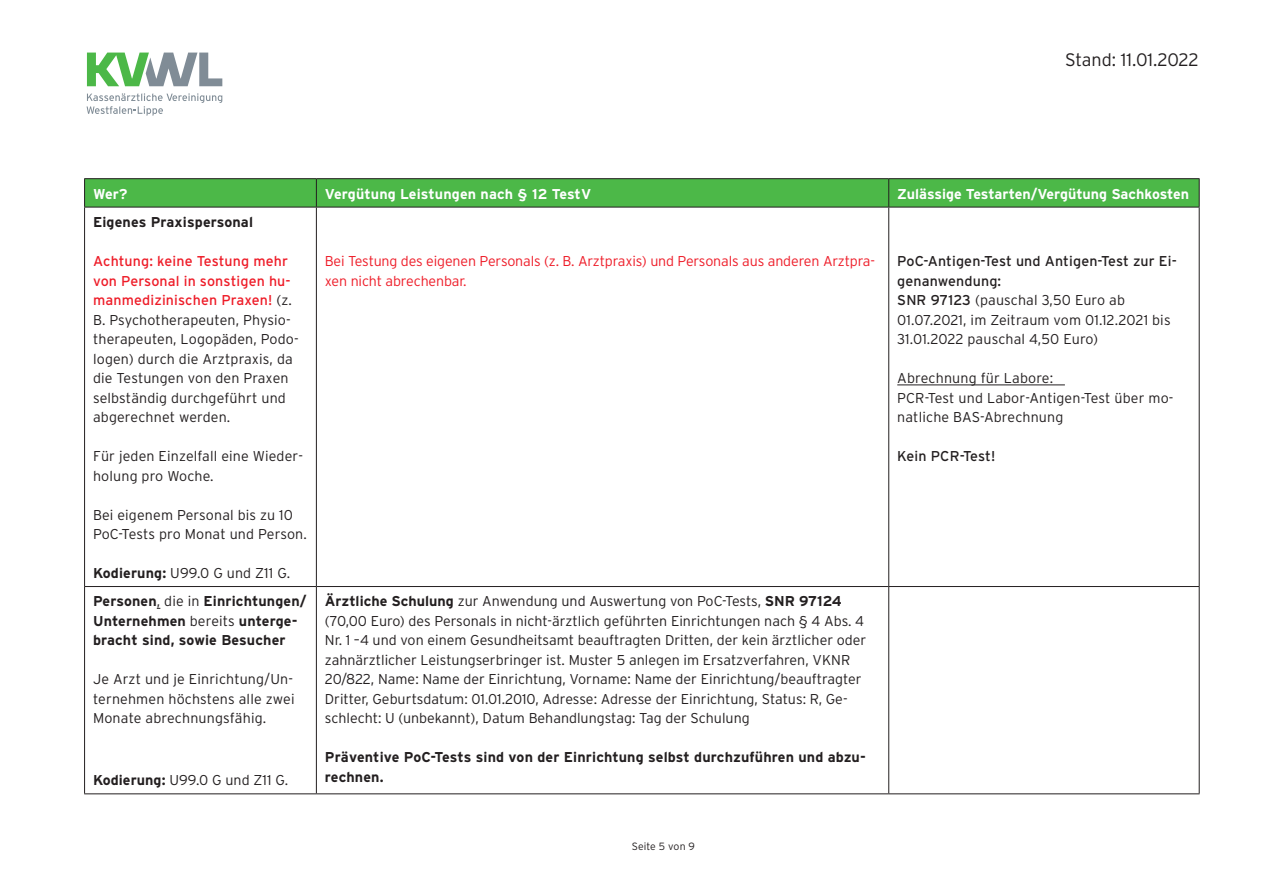
<style>
.page{position:relative;width:1263px;height:893px;background:#fff}
.page>*{position:absolute;margin:0;border:0;box-sizing:border-box;transform-origin:0 0}
.t1{font:300 18px "Interstate";letter-spacing:-.01em;color:#231f20}
.Subhead-2_NEU{font:300 14.25px/19.5px "Interstate";color:#231f20}
.Subhead-2_NEU-2{font:700 14.25px/19.5px "Interstate";letter-spacing:.01em;color:#231f20}
.Subhead-2_NEU-3{font:300 14.25px/19.5px "Interstate";letter-spacing:-.01em;color:#ee1c28}
.Subhead-2_NEU-4{font:700 14.25px "Interstate";color:#fff}
.Fließtext_NEU{font:300 14.25px "Interstate";letter-spacing:.005em;color:#231f20}
.Subhead-2_NEU-5{font:14.25px "Interstate";letter-spacing:.005em;color:#231f20}
.Subhead-2_NEU-6{font:300 10.5px "Interstate";letter-spacing:.005em;color:#231f20}
.s1{font-weight:400;color:#ee1c28}
.s2{font-weight:700}
.s3{font-weight:400}
.s4{font-weight:300}
</style>
<div class="page">
<svg style="left:87px;top:93px;width:135px;height:23px"></svg>
<svg style="left:87px;top:53px;width:135px;height:33px"></svg>
<hr style="left:84px;top:178px;width:232px;height:1px;background:#231f20">
<hr style="left:316px;top:178px;width:573px;height:1px;background:#231f20">
<hr style="left:889px;top:178px;width:310px;height:1px;background:#231f20">
<svg style="left:84px;top:179px;width:1116px;height:28px;background:#4bb447"></svg>
<hr style="left:84px;top:207px;width:232px;height:1px;background:#231f20">
<hr style="left:84px;top:207px;width:1px;height:379px;background:#231f20">
<hr style="left:316px;top:207px;width:573px;height:1px;background:#231f20">
<hr style="left:316px;top:207px;width:1px;height:379px;background:#231f20">
<hr style="left:889px;top:207px;width:310px;height:1px;background:#231f20">
<hr style="left:888px;top:207px;width:1px;height:379px;background:#231f20">
<hr style="left:1199px;top:207px;width:1px;height:379px;background:#231f20">
<hr style="left:84px;top:586px;width:232px;height:1px;background:#231f20">
<hr style="left:84px;top:587px;width:1px;height:206px;background:#231f20">
<hr style="left:316px;top:586px;width:573px;height:1px;background:#231f20">
<hr style="left:316px;top:587px;width:1px;height:206px;background:#231f20">
<hr style="left:889px;top:586px;width:310px;height:1px;background:#231f20">
<hr style="left:888px;top:587px;width:1px;height:206px;background:#231f20">
<hr style="left:1199px;top:587px;width:1px;height:206px;background:#231f20">
<hr style="left:84px;top:793px;width:232px;height:1px;background:#231f20">
<hr style="left:316px;top:793px;width:573px;height:1px;background:#231f20">
<hr style="left:889px;top:793px;width:310px;height:1px;background:#231f20">
<hr style="left:897px;top:385px;width:168px;height:1px;background:#231f20">
<p class="t1" style="left:1065px;top:49px;width:135px">Stand: 11.01.2022</p>
<p class="Subhead-2_NEU-4" style="left:93px;top:185px;width:36px">Wer?</p>
<p class="Subhead-2_NEU-4" style="left:325px;top:185px;width:268px">Vergütung Leistungen nach § 12 TestV</p>
<p class="Subhead-2_NEU-4" style="left:897px;top:185px;width:293px">Zulässige Testarten/Vergütung Sachkosten</p>
<p class="Subhead-2_NEU-2" style="left:93px;top:212px;width:161px">Eigenes Praxispersonal</p>
<p class="Subhead-2_NEU" style="left:93px;top:251px;width:207px"><span class="s1">Achtung: keine Testung mehr von Personal in sonstigen hu&shy;manmedizinischen Praxen!</span> (z.<br>B. Psychotherapeuten, Physio&shy;therapeuten, Logopäden, Podo&shy;logen) durch die Arztpraxis, da die Testungen von den Praxen selbständig durchgeführt und abgerechnet werden.</p>
<p class="Subhead-2_NEU" style="left:93px;top:446px;width:212px">Für jeden Einzelfall eine Wieder&shy;holung pro Woche.</p>
<p class="Subhead-2_NEU" style="left:93px;top:505px;width:215px">Bei eigenem Personal bis zu 10<br>PoC-Tests pro Monat und Person.</p>
<p class="Subhead-2_NEU" style="left:93px;top:563px;width:199px"><span class="s2">Kodierung:</span> U99.0 G und Z11 G.</p>
<p class="Subhead-2_NEU-3" style="left:325px;top:251px;width:552px">Bei Testung des eigenen Personals (z. B. Arztpraxis) und Personals aus anderen Arztpra&shy;xen nicht abrechenbar.</p>
<p class="Subhead-2_NEU" style="left:897px;top:251px;width:281px"><span class="s3">PoC-Antigen-Test und Antigen-Test zur Ei&shy;genanwendung:<br>SNR 97123</span> (pauschal 3,50 Euro ab 01.07.2021, im Zeitraum vom 01.12.2021 bis 31.01.2022 pauschal 4,50 Euro)</p>
<p class="Subhead-2_NEU" style="left:897px;top:368px;width:278px">Abrechnung für Labore:<br>PCR-Test und Labor-Antigen-Test über mo&shy;natliche BAS-Abrechnung</p>
<p class="Subhead-2_NEU-5" style="left:897px;top:447px;width:100px">Kein PCR-Test!</p>
<p class="Subhead-2_NEU-2" style="left:93px;top:592px;width:215px">Personen<span class="s4">, die in</span> Einrichtungen/<br>Unternehmen <span class="s4">bereits</span> unterge&shy;bracht sind, sowie Besucher</p>
<p class="Subhead-2_NEU" style="left:93px;top:670px;width:203px;text-align:justify">Je Arzt und je Einrichtung/Un&shy;ternehmen höchstens alle zwei Monate abrechnungsfähig.</p>
<p class="Fließtext_NEU" style="left:93px;top:772px;width:197px"><span class="s2">Kodierung:</span> U99.0 G und Z11 G.</p>
<p class="Subhead-2_NEU" style="left:325px;top:592px;width:543px"><span class="s2">Ärztliche Schulung</span> zur Anwendung und Auswertung von PoC-Tests, <span class="s2">SNR 97124 </span>(70,00 Euro) des Personals in nicht-ärztlich geführten Einrichtungen nach § 4 Abs. 4<br>Nr. 1 –4 und von einem Gesundheitsamt beauftragten Dritten, der kein ärztlicher oder zahnärztlicher Leistungserbringer ist. Muster 5 anlegen im Ersatzverfahren, VKNR 20/822, Name: Name der Einrichtung, Vorname: Name der Einrichtung/beauftragter Dritter, Geburtsdatum: 01.01.2010, Adresse: Adresse der Einrichtung, Status: R, Ge&shy;schlecht: U (unbekannt), Datum Behandlungstag: Tag der Schulung</p>
<p class="Subhead-2_NEU-2" style="left:325px;top:748px;width:542px">Präventive PoC-Tests sind von der Einrichtung selbst durchzuführen und abzu&shy;rechnen.</p>
<p class="Subhead-2_NEU-6" style="left:632px;top:840px;width:65px">Seite 5 von 9</p>
</div>
